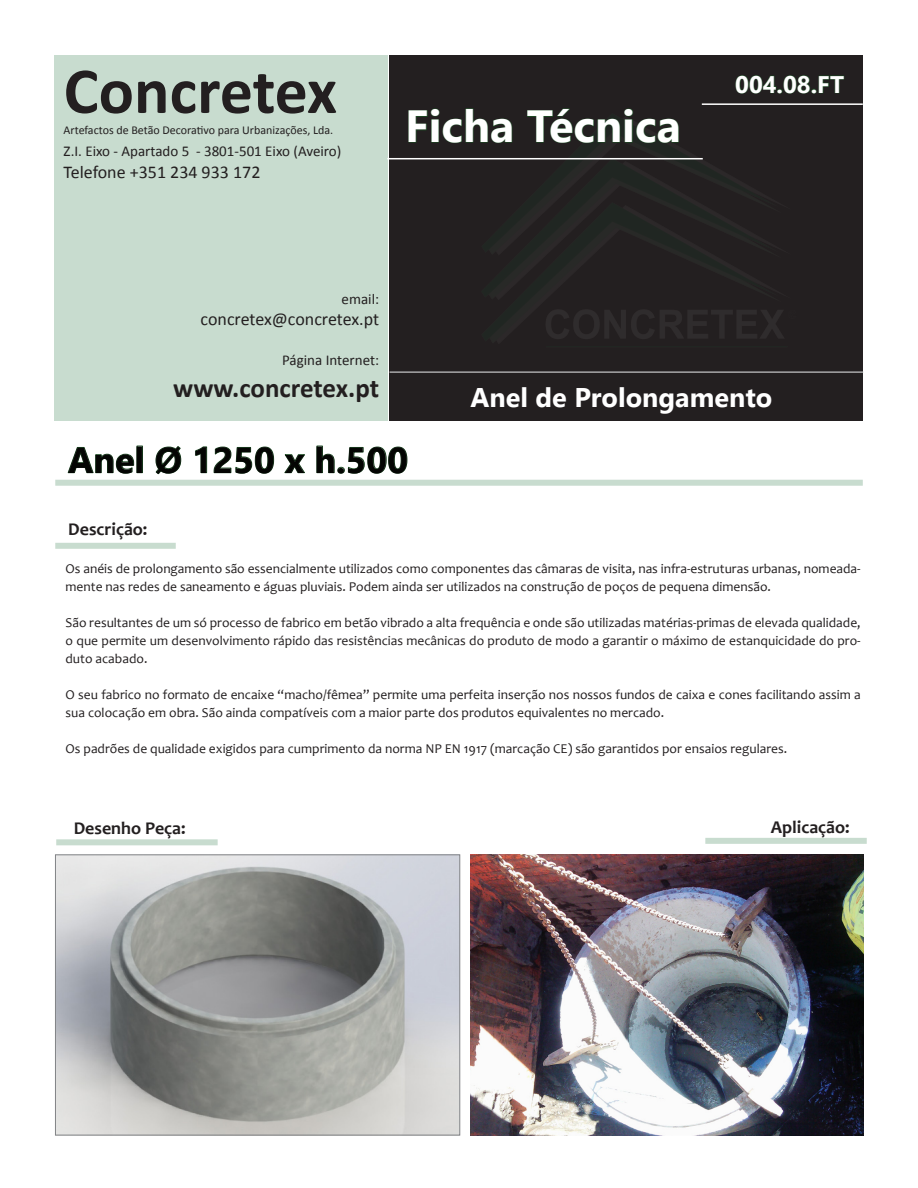
<style>
.page{position:relative;width:918px;height:1188px;background:#fff}
.page>*{position:absolute;margin:0;border:0;box-sizing:border-box;transform-origin:0 0}
.t1{font:700 66px "Calibri";letter-spacing:-.005em;color:#231f20}
.t2{font:700 45px "Segoe UI";color:#fff}
.t3{font:700 36px "Segoe UI";color:#040503}
.t4{font:700 27px "Segoe UI";color:#fff}
.t5{font:700 27px "Calibri";letter-spacing:-.005em;color:#231f20}
.t6{font:700 24px "Segoe UI";color:#fff}
.t7{font:18px "Calibri";color:#231f20}
.t8{font:700 18px "Candara";color:#231f20}
.t9{font:15px "Calibri";color:#231f20}
.t10{font:13.5px/18px "Candara";color:#231f20}
.t11{font:12px "Calibri";color:#231f20}
</style>
<div class="page">
<div style="left:55px;top:55px;width:333px;height:365px;background:#c8dccf"></div>
<div style="left:390px;top:55px;width:473px;height:365px;background:#231f20"></div>
<img style="left:482px;top:143px;width:302px;height:196px">
<hr style="left:702px;top:103px;width:161px;height:2px;background:#fff">
<svg style="left:408px;top:108px;width:105px;height:35px"></svg>
<svg style="left:527px;top:108px;width:152px;height:35px"></svg>
<hr style="left:387px;top:158px;width:316px;height:1px;background:#fff">
<div style="left:55px;top:543px;width:121px;height:6px;background:#c8dccf"></div>
<div style="left:56px;top:839px;width:162px;height:6px;background:#c8dccf"></div>
<div style="left:705px;top:838px;width:162px;height:6px;background:#c8dccf"></div>
<hr style="left:390px;top:372px;width:474px;height:1px;background:#ececee">
<div style="left:55px;top:480px;width:808px;height:6px;background:#c8dccf"></div>
<svg style="left:735px;top:75px;width:109px;height:19px"></svg>
<svg style="left:67px;top:447px;width:67px;height:27px"></svg>
<svg style="left:155px;top:446px;width:27px;height:28px"></svg>
<svg style="left:195px;top:446px;width:12px;height:27px"></svg>
<svg style="left:213px;top:446px;width:61px;height:28px"></svg>
<svg style="left:284px;top:454px;width:21px;height:19px"></svg>
<svg style="left:316px;top:445px;width:92px;height:29px"></svg>
<img style="left:57px;top:857px;width:401px;height:276px">
<div style="left:55px;top:855px;width:405px;height:280px;border:1px solid #828487"></div>
<img style="left:471px;top:855px;width:393px;height:280px">
<h1 class="t1" style="left:64px;top:44px;width:275px">Concretex</h1>
<p class="t11" style="left:64px;top:122px;width:271px">Artefactos de Betão Decorativo para Urbanizações, Lda.</p>
<p class="t9" style="left:64px;top:141px;width:279px">Z.I. Eixo - Apartado 5 - 3801-501 Eixo (Aveiro)</p>
<h3 class="t7" style="left:64px;top:159px;width:198px">Telefone +351 234 933 172</h3>
<h2 class="t2" style="left:405px;top:90px;width:277px">Ficha Técnica</h2>
<p class="t6" style="left:735px;top:65px;width:110px">004.08.FT</p>
<p class="t9" style="left:342px;top:288px;width:39px">email:</p>
<h3 class="t7" style="left:201px;top:307px;width:180px">concretex@concretex.pt</h3>
<p class="t9" style="left:282px;top:349px;width:98px">Página Internet:</p>
<h3 class="t5" style="left:173px;top:369px;width:208px">www.concretex.pt</h3>
<p class="t4" style="left:471px;top:375px;width:303px">Anel de Prolongamento</p>
<p class="t3" style="left:68px;top:431px;width:342px">Anel Ø 1250 x h.500</p>
<h3 class="t8" style="left:68px;top:517px;width:81px">Descrição:</h3>
<p class="t10" style="left:66px;top:559px;width:797px">Os anéis de prolongamento são essencialmente utilizados como componentes das câmaras de visita, nas infra-estruturas urbanas, nomeada&shy;mente nas redes de saneamento e águas pluviais. Podem ainda ser utilizados na construção de poços de pequena dimensão.</p>
<p class="t10" style="left:66px;top:613px;width:797px;text-align:justify">São resultantes de um só processo de fabrico em betão vibrado a alta frequência e onde são utilizadas matérias-primas de elevada qualidade, o que permite um desenvolvimento rápido das resistências mecânicas do produto de modo a garantir o máximo de estanquicidade do pro&shy;duto acabado.</p>
<p class="t10" style="left:66px;top:685px;width:797px">O seu fabrico no formato de encaixe “macho/fêmea” permite uma perfeita inserção nos nossos fundos de caixa e cones facilitando assim a sua colocação em obra. São ainda compatíveis com a maior parte dos produtos equivalentes no mercado.</p>
<p class="t10" style="left:66px;top:739px;width:723px">Os padrões de qualidade exigidos para cumprimento da norma NP EN 1917 (marcação CE) são garantidos por ensaios regulares.</p>
<h3 class="t8" style="left:74px;top:817px;width:113px">Desenho Peça:</h3>
<h3 class="t8" style="left:771px;top:815px;width:80px">Aplicação:</h3>
</div>
